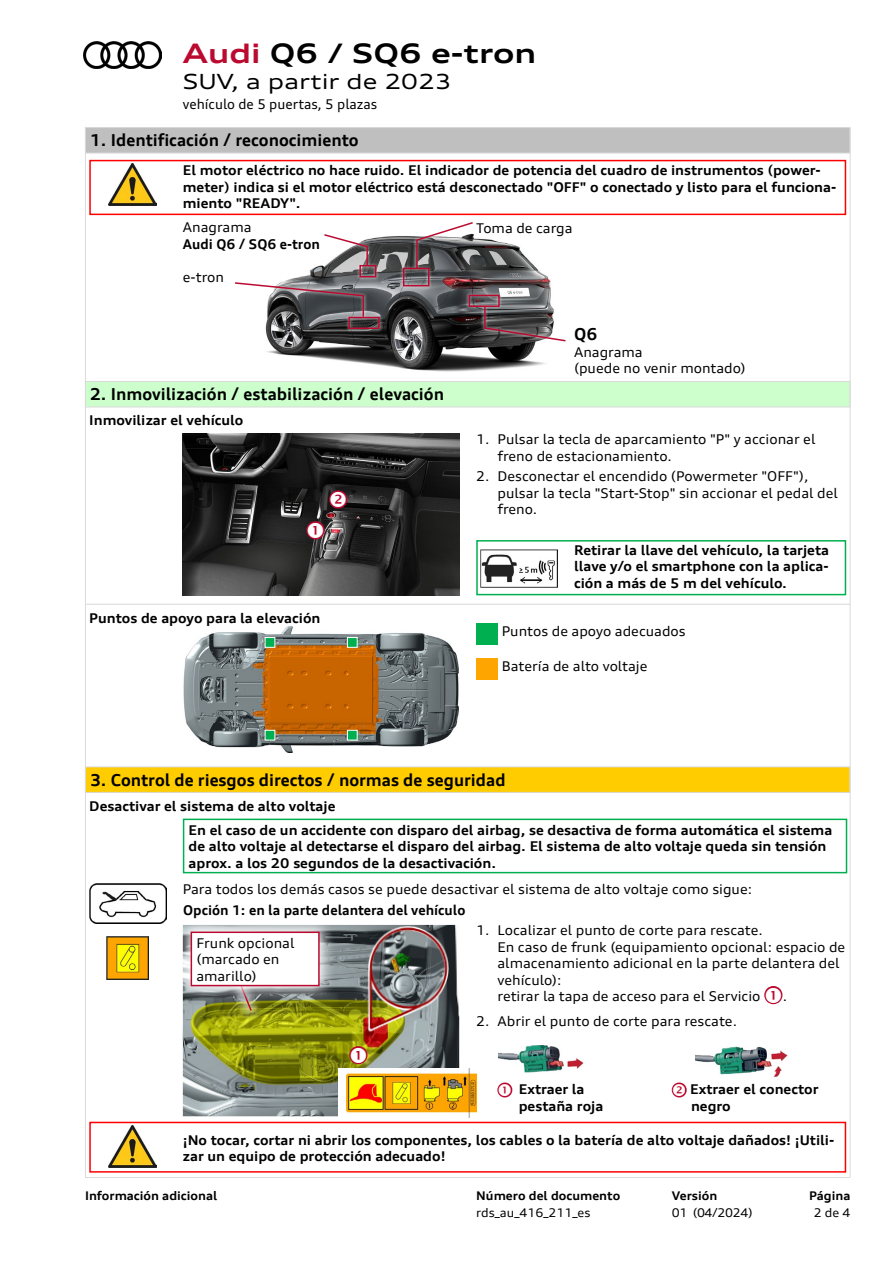
<style>
.page{position:relative;width:893px;height:1263px;background:#fff}
.page>*{position:absolute;margin:0;border:0;box-sizing:border-box;transform-origin:0 0}
.t1{font:700 expanded 27px "Audi Type";color:#000}
.t2{font:expanded 21px "Audi Type";color:#000}
.t3{font:700 16.5px "Audi Type";color:#000}
.t4{font:700 13.5px/16.5px "Audi Type Screen";color:#000}
.t5{font:13.5px/16.5px "Audi Type Screen";color:#000}
.t6{font:700 13.5px "Audi Type";color:#000}
.t7{font:13.5px "Audi Type";color:#000}
.t8{font:700 12px "Audi Type Screen";color:#000}
.t9{font:12px "Audi Type Screen";color:#000}
.s1{color:#bb0a30}
</style>
<div class="page">
<img style="left:266px;top:236px;width:285px;height:136px">
<img style="left:108px;top:164px;width:48px;height:42px">
<div style="left:89px;top:160px;width:757px;height:55px;border:2px solid #f00"></div>
<img style="left:183px;top:925px;width:276px;height:191px">
<div style="left:85px;top:767px;width:765px;height:25px;background:#fc0"></div>
<div style="left:85px;top:766px;width:765px;height:27px;border:1px solid #dadada"></div>
<div style="left:85px;top:381px;width:765px;height:26px;background:#cfc"></div>
<div style="left:85px;top:381px;width:765px;height:26px;border:1px solid #dadada"></div>
<div style="left:85px;top:128px;width:765px;height:25px;background:#bfbfbf"></div>
<div style="left:85px;top:127px;width:765px;height:26px;border:1px solid #dadada"></div>
<hr style="left:85px;top:604px;width:765px;height:1px;background:#dadada">
<img style="left:90px;top:883px;width:76px;height:41px">
<img style="left:106px;top:936px;width:43px;height:43px">
<div style="left:339px;top:1068px;width:141px;height:50px;background:linear-gradient(to bottom,#fff,#fff)"></div>
<img style="left:347px;top:1068px;width:129px;height:50px">
<hr style="left:85px;top:128px;width:1px;height:1049px;background:#dadada">
<hr style="left:850px;top:128px;width:1px;height:1049px;background:#dadada">
<hr style="left:85px;top:1177px;width:765px;height:1px;background:#dadada">
<img style="left:183px;top:626px;width:276px;height:127px">
<div style="left:476px;top:624px;width:21px;height:21px;background:#00b050"></div>
<div style="left:476px;top:658px;width:21px;height:21px;background:#ffa500"></div>
<div style="left:265px;top:637px;width:10px;height:11px;background:#00b050;border:1px solid #fff"></div>
<div style="left:347px;top:637px;width:11px;height:11px;background:#00b050;border:1px solid #fff"></div>
<div style="left:265px;top:730px;width:10px;height:10px;background:#00b050;border:1px solid #fff"></div>
<div style="left:347px;top:730px;width:11px;height:10px;background:#00b050;border:1px solid #fff"></div>
<img style="left:108px;top:1126px;width:48px;height:42px">
<div style="left:89px;top:1122px;width:757px;height:50px;border:2px solid #f00"></div>
<div style="left:183px;top:819px;width:664px;height:54px;border:2px solid #00b050"></div>
<img style="left:480px;top:550px;width:77px;height:37px">
<div style="left:476px;top:540px;width:370px;height:55px;border:2px solid #00b050"></div>
<img style="left:499px;top:1045px;width:85px;height:28px">
<img style="left:695px;top:1046px;width:93px;height:31px">
<svg style="left:221px;top:1002px;width:42px;height:20px"></svg>
<svg style="left:231px;top:1002px;width:22px;height:10px"></svg>
<svg style="left:182px;top:925px;width:153px;height:77px;background:#9ea09f"></svg>
<div style="left:191px;top:932px;width:128px;height:53px;background:#fff"></div>
<div style="left:191px;top:931px;width:129px;height:55px;border:2px solid #bb0a30"></div>
<div style="left:321px;top:231px;width:59px;height:50px;background:#fff;opacity:.85"></div>
<svg style="left:323px;top:233px;width:46px;height:34px"></svg>
<div style="left:359px;top:265px;width:17px;height:12px;border:2px solid #bb0a30"></div>
<div style="left:399px;top:219px;width:77px;height:71px;background:#fff;opacity:.85"></div>
<svg style="left:415px;top:221px;width:59px;height:49px"></svg>
<div style="left:403px;top:268px;width:26px;height:18px;border:2px solid #bb0a30"></div>
<div style="left:465px;top:291px;width:104px;height:54px;background:#fff;opacity:.85"></div>
<svg style="left:483px;top:305px;width:84px;height:37px"></svg>
<div style="left:469px;top:295px;width:31px;height:12px;border:2px solid #bb0a30"></div>
<div style="left:231px;top:279px;width:152px;height:53px;background:#fff;opacity:.85"></div>
<svg style="left:233px;top:281px;width:132px;height:37px"></svg>
<div style="left:348px;top:317px;width:32px;height:12px;border:2px solid #bb0a30"></div>
<img style="left:183px;top:434px;width:276px;height:161px">
<img style="left:84px;top:41px;width:78px;height:27px">
<svg style="left:351px;top:1047px;width:15px;height:16px"></svg>
<svg style="left:308px;top:522px;width:15px;height:16px"></svg>
<svg style="left:331px;top:492px;width:15px;height:15px"></svg>
<h1 class="t1" style="left:183px;top:37px;width:355px"><span class="s1">Audi</span> Q6 / SQ6 e-tron</h1>
<h2 class="t2" style="left:183px;top:68px;width:270px">SUV, a partir de 2023</h2>
<p class="t7" style="left:183px;top:96px;width:196px">vehículo de 5 puertas, 5 plazas</p>
<p class="t3" style="left:90px;top:130px;width:270px">1. Identificación / reconocimiento</p>
<p class="t4" style="left:183px;top:162px;width:655px">El motor eléctrico no hace ruido. El indicador de potencia del cuadro de instrumentos (power&shy;meter) indica si el motor eléctrico está desconectado "OFF" o conectado y listo para el funciona&shy;miento "READY".</p>
<p class="t5" style="left:183px;top:219px;width:70px">Anagrama</p>
<p class="t6" style="left:183px;top:236px;width:139px">Audi Q6 / SQ6 e-tron</p>
<p class="t5" style="left:183px;top:269px;width:43px">e-tron</p>
<p class="t3" style="left:90px;top:384px;width:355px">2. Inmovilización / estabilización / elevación</p>
<p class="t4" style="left:89px;top:411px;width:156px">Inmovilizar el vehículo</p>
<p class="t4" style="left:89px;top:610px;width:233px">Puntos de apoyo para la elevación</p>
<p class="t5" style="left:476px;top:220px;width:98px">Toma de carga</p>
<p class="t3" style="left:574px;top:324px;width:25px">Q6</p>
<p class="t5" style="left:574px;top:343px;width:173px">Anagrama<br>(puede no venir montado)</p>
<p class="t5" style="left:497px;top:431px;width:319px;text-indent:-21px">1. Pulsar la tecla de aparcamiento "P" y accionar el freno de estacionamiento.</p>
<p class="t5" style="left:497px;top:468px;width:342px;text-indent:-21px">2. Desconectar el encendido (Powermeter "OFF"), pulsar la tecla "Start-Stop" sin accionar el pedal del freno.</p>
<p class="t4" style="left:574px;top:541px;width:257px;text-align:justify">Retirar la llave del vehículo, la tarjeta llave y/o el smartphone con la aplica&shy;ción a más de 5 m del vehículo.</p>
<p class="t5" style="left:502px;top:623px;width:185px">Puntos de apoyo adecuados</p>
<p class="t5" style="left:502px;top:657px;width:147px">Batería de alto voltaje</p>
<p class="t3" style="left:90px;top:769px;width:417px">3. Control de riesgos directos / normas de seguridad</p>
<p class="t4" style="left:89px;top:797px;width:248px">Desactivar el sistema de alto voltaje</p>
<p class="t4" style="left:189px;top:821px;width:645px">En el caso de un accidente con disparo del airbag, se desactiva de forma automática el sistema de alto voltaje al detectarse el disparo del airbag. El sistema de alto voltaje queda sin tensión aprox. a los 20 segundos de la desactivación.</p>
<p class="t5" style="left:183px;top:880px;width:571px">Para todos los demás casos se puede desactivar el sistema de alto voltaje como sigue:</p>
<p class="t6" style="left:183px;top:902px;width:284px">Opción 1: en la parte delantera del vehículo</p>
<p class="t5" style="left:196px;top:934px;width:100px">Frunk opcional (marcado en amarillo)</p>
<p class="t5" style="left:497px;top:922px;width:349px;text-indent:-21px">1. Localizar el punto de corte para rescate.<br>En caso de frunk (equipamiento opcional: espacio de almacenamiento adicional en la parte delantera del vehículo):<br>retirar la tapa de acceso para el Servicio</p>
<p class="t5" style="left:783px;top:988px;width:6px">.</p>
<p class="t5" style="left:476px;top:1013px;width:262px">2. Abrir el punto de corte para rescate.</p>
<p class="t4" style="left:519px;top:1081px;width:86px">Extraer la pestaña roja</p>
<p class="t4" style="left:690px;top:1081px;width:130px">Extraer el conector negro</p>
<p class="t4" style="left:183px;top:1131px;width:653px">¡No tocar, cortar ni abrir los componentes, los cables o la batería de alto voltaje dañados! ¡Utili&shy;zar un equipo de protección adecuado!</p>
<p class="t8" style="left:85px;top:1188px;width:134px">Información adicional</p>
<p class="t8" style="left:476px;top:1188px;width:145px">Número del documento</p>
<p class="t9" style="left:476px;top:1205px;width:116px">rds_au_416_211_es</p>
<p class="t8" style="left:672px;top:1188px;width:47px">Versión</p>
<p class="t9" style="left:672px;top:1205px;width:82px">01 (04/2024)</p>
<p class="t8" style="left:809px;top:1188px;width:43px">Página</p>
<p class="t9" style="left:814px;top:1205px;width:38px">2 de 4</p>
</div>
